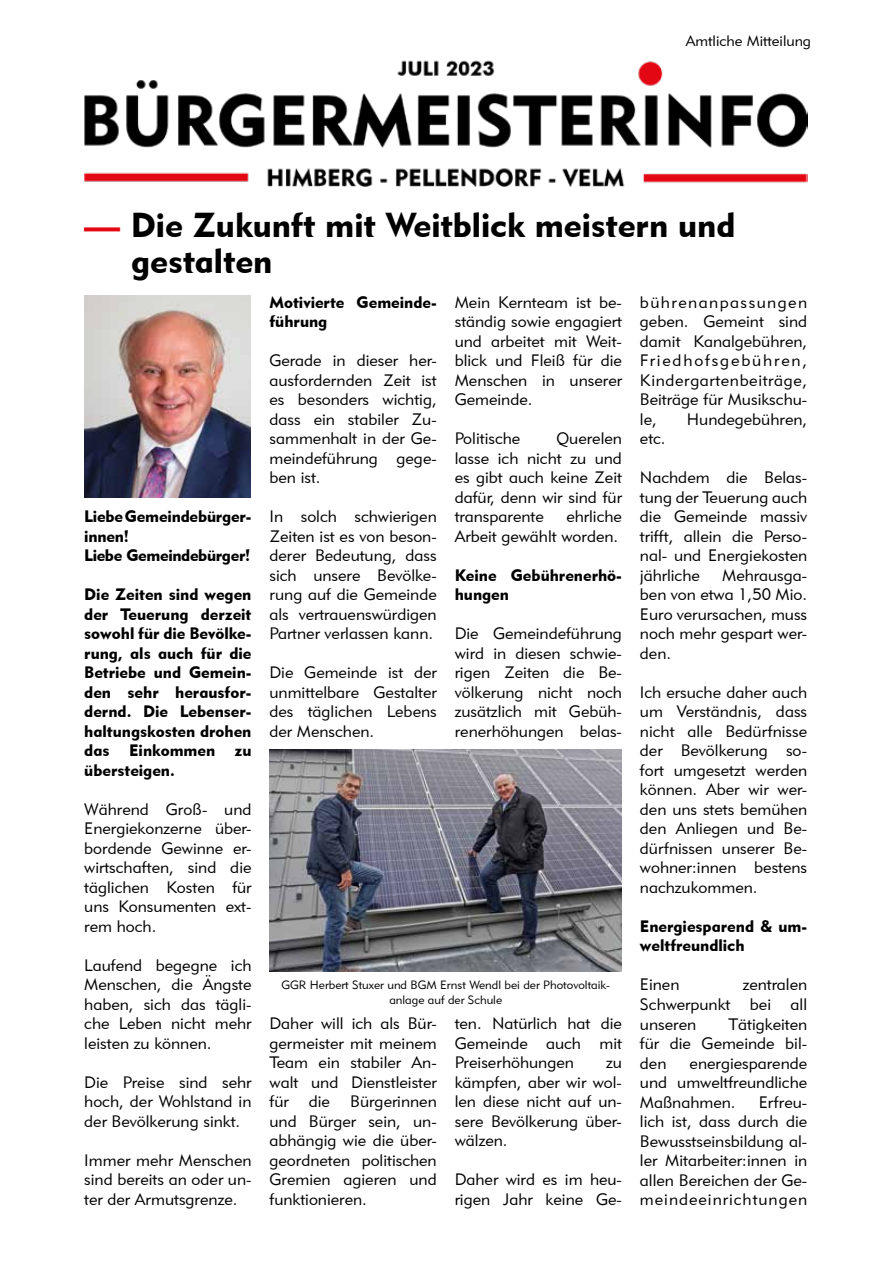
<style>
.page{position:relative;width:893px;height:1263px;background:#fff}
.page>*{position:absolute;margin:0;border:0;box-sizing:border-box;transform-origin:0 0}
.t1{font:34.5px/36px "Geometric 415 BT Black A";color:#000}
.t2{font:16.5px/19.5px "Geometric 415 BT Lite A";color:#000;text-align:justify}
.t3{font:16.5px/19.5px "Geometric 415 BT Black A";color:#000}
.t4{font:15px "Geometric 415 BT Lite A";color:#000}
.t5{font:12px/14.4px "Geometric 415 BT Lite A";color:#000;text-align:center}
.s1{font-size:36px;color:#e30613}
</style>
<div class="page">
<img style="left:84px;top:296px;width:167px;height:202px">
<img style="left:84px;top:60px;width:723px;height:126px">
<img style="left:269px;top:749px;width:353px;height:223px">
<p class="t4" style="left:686px;top:32px;width:127px">Amtliche Mitteilung</p>
<h1 class="t1" style="left:131px;top:206px;width:606px;text-indent:-47px"><span class="s1">—</span> Die Zukunft mit Weitblick meistern und gestalten</h1>
<p class="t3" style="left:84px;top:506px;width:169px">Liebe Gemeindebürger&shy;innen!<br>Liebe Gemeindebürger!</p>
<p class="t3" style="left:84px;top:584px;width:169px;text-align:justify">Die Zeiten sind wegen der Teuerung derzeit sowohl für die Bevölke&shy;rung, als auch für die Betriebe und Gemein&shy;den sehr herausfor&shy;dernd. Die Lebenser&shy;haltungskosten drohen das Einkommen zu übersteigen.</p>
<p class="t2" style="left:84px;top:799px;width:169px">Während Groß- und Energiekonzerne über&shy;bordende Gewinne er&shy;wirtschaften, sind die täglichen Kosten für uns Konsumenten ext&shy;rem hoch.</p>
<p class="t2" style="left:84px;top:955px;width:169px">Laufend begegne ich Menschen, die Ängste haben, sich das tägli&shy;che Leben nicht mehr leisten zu können.</p>
<p class="t2" style="left:84px;top:1072px;width:169px">Die Preise sind sehr hoch, der Wohlstand in der Bevölkerung sinkt.</p>
<p class="t2" style="left:84px;top:1150px;width:169px">Immer mehr Menschen sind bereits an oder un&shy;ter der Armutsgrenze.</p>
<p class="t3" style="left:269px;top:292px;width:169px">Motivierte Gemeinde&shy;führung</p>
<p class="t2" style="left:269px;top:350px;width:169px">Gerade in dieser her&shy;ausfordernden Zeit ist es besonders wichtig, dass ein stabiler Zu&shy;sammenhalt in der Ge&shy;meindeführung gege&shy;ben ist.</p>
<p class="t2" style="left:269px;top:506px;width:169px">In solch schwierigen Zeiten ist es von beson&shy;derer Bedeutung, dass sich unsere Bevölke&shy;rung auf die Gemeinde als vertrauenswürdigen Partner verlassen kann.</p>
<p class="t2" style="left:269px;top:662px;width:169px">Die Gemeinde ist der unmittelbare Gestalter des täglichen Lebens der Menschen.</p>
<p class="t2" style="left:455px;top:292px;width:169px">Mein Kernteam ist be&shy;ständig sowie engagiert und arbeitet mit Weit&shy;blick und Fleiß für die Menschen in unserer Gemeinde.</p>
<p class="t2" style="left:455px;top:428px;width:67px">Politische</p>
<p class="t2" style="left:455px;top:428px;width:169px;text-indent:102px">Querelen lasse ich nicht zu und es gibt auch keine Zeit dafür, denn wir sind für transparente</p>
<p class="t2" style="left:455px;top:506px;width:169px;text-align:right">ehrliche<br>Arbeit gewählt worden.</p>
<p class="t3" style="left:455px;top:565px;width:169px">Keine Gebührenerhö&shy;hungen</p>
<p class="t2" style="left:455px;top:623px;width:169px">Die Gemeindeführung wird in diesen schwie&shy;rigen Zeiten die Be&shy;völkerung nicht noch zusätzlich mit Gebüh&shy;renerhöhungen belas-</p>
<p class="t5" style="left:281px;top:977px;width:330px">GGR Herbert Stuxer und BGM Ernst Wendl bei der Photovoltaik&shy;anlage auf der Schule</p>
<p class="t2" style="left:269px;top:1013px;width:169px">Daher will ich als Bür&shy;germeister mit meinem Team ein stabiler An&shy;walt und Dienstleister für die Bürgerinnen und Bürger sein, un&shy;abhängig wie die über&shy;geordneten politischen Gremien agieren und funktionieren.</p>
<p class="t2" style="left:455px;top:1013px;width:169px">ten. Natürlich hat die Gemeinde auch mit Preiserhöhungen</p>
<p class="t2" style="left:455px;top:1053px;width:169px;text-indent:151px">zu kämpfen, aber wir wol&shy;len diese nicht auf un&shy;sere Bevölkerung über&shy;wälzen.</p>
<p class="t2" style="left:455px;top:1170px;width:169px">Daher wird es im heu&shy;rigen Jahr keine Ge-</p>
<p class="t2" style="left:640px;top:292px;width:169px">bührenanpassungen geben. Gemeint sind damit Kanalgebühren, Friedhofsgebühren, Kindergartenbeiträge, Beiträge für Musikschu&shy;le,</p>
<p class="t2" style="left:687px;top:409px;width:122px">Hundegebühren,</p>
<p class="t2" style="left:640px;top:429px;width:27px">etc.</p>
<p class="t2" style="left:640px;top:468px;width:169px">Nachdem die Belas&shy;tung der Teuerung auch die Gemeinde massiv trifft, allein die Perso&shy;nal- und Energiekosten jährliche</p>
<p class="t2" style="left:640px;top:565px;width:169px;text-indent:82px">Mehrausga&shy;ben von etwa 1,50 Mio.<br>Euro verursachen, muss noch mehr gespart wer&shy;den.</p>
<p class="t2" style="left:640px;top:682px;width:169px">Ich ersuche daher auch um Verständnis, dass nicht alle Bedürfnisse der Bevölkerung so&shy;fort umgesetzt werden können. Aber wir wer&shy;den uns stets bemühen den Anliegen und Be&shy;dürfnissen unserer Be&shy;wohner:innen bestens nachzukommen.</p>
<p class="t3" style="left:640px;top:916px;width:169px">Energiesparend &amp; um&shy;weltfreundlich</p>
<p class="t2" style="left:640px;top:975px;width:41px">Einen</p>
<p class="t2" style="left:640px;top:975px;width:169px;text-indent:103px">zentralen Schwerpunkt bei all unseren</p>
<p class="t2" style="left:640px;top:1014px;width:169px;text-indent:88px">Tätigkeiten für die Gemeinde bil&shy;den</p>
<p class="t2" style="left:640px;top:1053px;width:169px;text-indent:50px">energiesparende und umweltfreundliche Maßnahmen.</p>
<p class="t2" style="left:640px;top:1092px;width:169px;text-indent:119px">Erfreu&shy;lich ist, dass durch die Bewusstseinsbildung al&shy;ler Mitarbeiter:innen in allen Bereichen der Ge&shy;meindeeinrichtungen</p>
</div>
